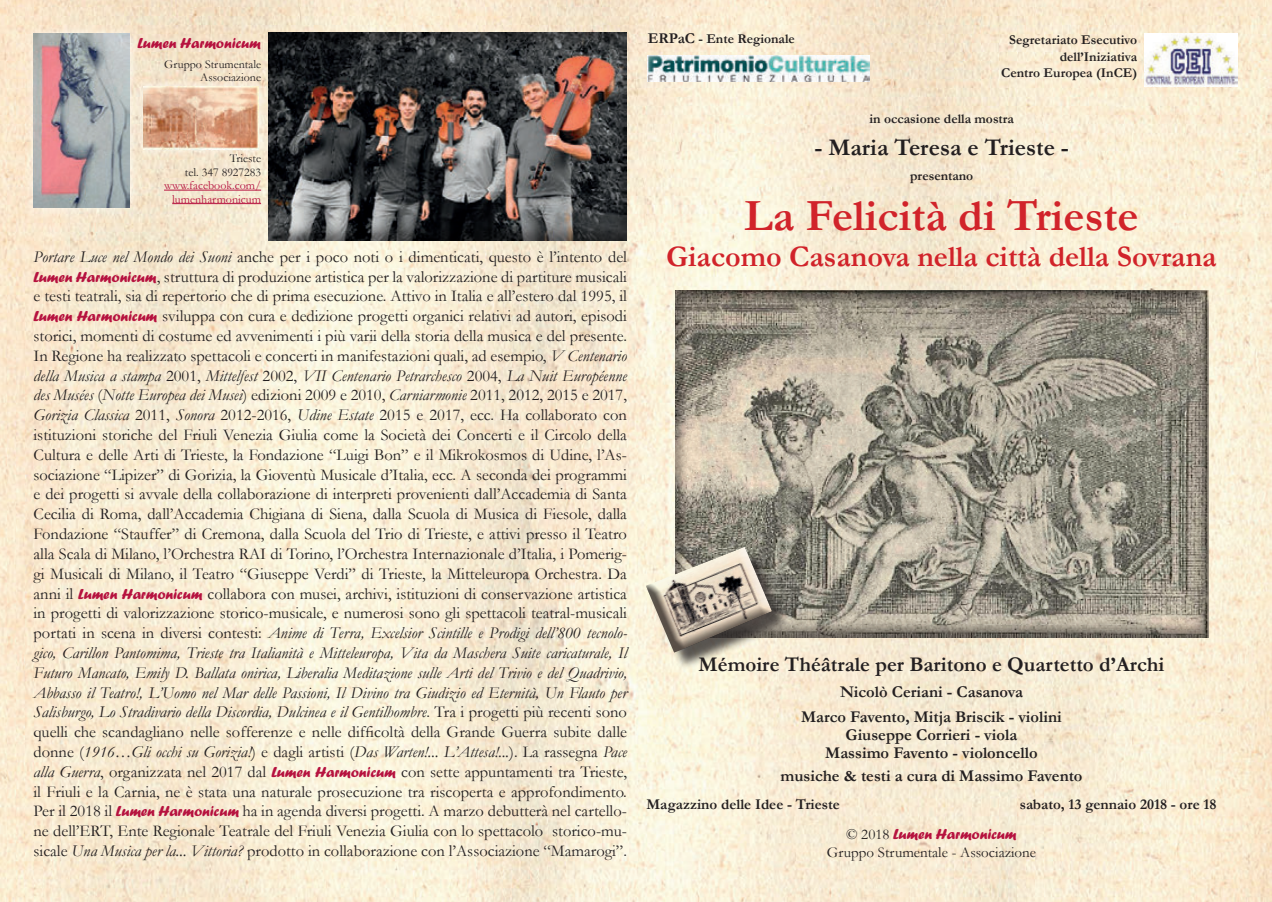
<style>
.page{position:relative;width:1272px;height:902px;background:#fff}
.page>*{position:absolute;margin:0;border:0;box-sizing:border-box;transform-origin:0 0}
.t1{font:700 45px "Garamond";color:#d1232a}
.t2{font:700 30px "Garamond";color:#d1232a}
.t3{font:700 24px "Garamond";color:#231f20}
.t4{font:700 21px "Garamond";color:#231f20}
.t5{font:16.5px/19.8px "Garamond";color:#231f20;text-align:justify}
.t6{font:700 16.5px/25.5px "Garamond";color:#231f20;text-align:center}
.t7{font:700 15px "Garamond";color:#231f20}
.t8{font:15px "Forte";color:#b6123f}
.t9{font:15px "Garamond";color:#231f20}
.t10{font:700 13.5px/16.5px "Garamond";color:#231f20;text-align:right}
.t11{font:12px/13.5px "Garamond";color:#231f20;text-align:right}
.t12{font:12px/13.5px "Garamond";color:#b6123f;text-align:right}
.s1{font-style:italic}
.s2{font-family:"Forte";font-size:15px;color:#b6123f}
.s3{font-size:15px}
.s4{font-family:"Garamond";color:#231f20}
</style>
<div class="page">
<img style="left:0;top:0;width:1271px;height:901px">
<div style="left:672px;top:290px;width:536px;height:349px;background:#231f20;opacity:.5"></div>
<div style="left:267px;top:30px;width:361px;height:214px;background:#231f20;opacity:.5"></div>
<div style="left:649px;top:550px;width:140px;height:120px;background:#231f20;opacity:.75"></div>
<svg style="left:642px;top:541px;width:132px;height:115px"></svg>
<div style="left:24px;top:23px;width:115px;height:195px;background:#fff;opacity:.75"></div>
<img style="left:34px;top:33px;width:96px;height:175px">
<hr style="left:164px;top:190px;width:97px;height:1px;background:#b6123f">
<hr style="left:172px;top:203px;width:89px;height:1px;background:#b6123f">
<div style="left:134px;top:77px;width:134px;height:82px;background:#fff;opacity:.75"></div>
<img style="left:144px;top:87px;width:115px;height:62px">
<div style="left:646px;top:53px;width:225px;height:31px;background:#fff;opacity:.75"></div>
<div style="left:1143px;top:28px;width:97px;height:64px;background:#fff;opacity:.75"></div>
<p class="t8" style="left:137px;top:34px;width:125px">Lumen Harmonicum</p>
<p class="t11" style="left:164px;top:57px;width:98px">Gruppo Strumentale<br>Associazione</p>
<p class="t11" style="left:185px;top:151px;width:78px">Trieste<br>tel. 347 8927283</p>
<p class="t12" style="left:164px;top:178px;width:99px">www.facebook.com/ lumenharmonicum</p>
<p class="t5" style="left:34px;top:246px;width:595px"><span class="s1">Portare Luce nel Mondo dei Suoni</span> anche per i poco noti o i dimenticati, questo è l’intento del <span class="s2">Lumen Harmonicum</span>, struttura di produzione artistica per la valorizzazione di partiture musicali e testi teatrali, sia di repertorio che di prima esecuzione. Attivo in Italia e all’estero dal 1995, il <span class="s2">Lumen Harmonicum</span> sviluppa con cura e dedizione progetti organici relativi ad autori, episodi storici, momenti di costume ed avvenimenti i più varii della storia della musica e del presente.<br>In Regione ha realizzato spettacoli e concerti in manifestazioni quali, ad esempio, <span class="s1">V Centenario della Musica a stampa</span> 2001, <span class="s1">Mittelfest</span> 2002, <span class="s1">VII Centenario Petrarchesco</span> 2004, <span class="s1">La Nuit Européenne des Musées</span> (<span class="s1">Notte Europea dei Musei</span>) edizioni 2009 e 2010, <span class="s1">Carniarmonie</span> 2011, 2012, 2015 e 2017, <span class="s1">Gorizia Classica</span> 2011, <span class="s1">Sonora</span> 2012-2016, <span class="s1">Udine Estate</span> 2015 e 2017, ecc. Ha collaborato con istituzioni storiche del Friuli Venezia Giulia come la Società dei Concerti e il Circolo della Cultura e delle Arti di Trieste, la Fondazione “Luigi Bon” e il Mikrokosmos di Udine, l’As&shy;sociazione “Lipizer” di Gorizia, la Gioventù Musicale d’Italia, ecc. A seconda dei programmi e dei progetti si avvale della collaborazione di interpreti provenienti dall’Accademia di Santa Cecilia di Roma, dall’Accademia Chigiana di Siena, dalla Scuola di Musica di Fiesole, dalla Fondazione “Stauffer” di Cremona, dalla Scuola del Trio di Trieste, e attivi presso il Teatro alla Scala di Milano, l’Orchestra RAI di Torino, l’Orchestra Internazionale d’Italia, i Pomerig&shy;gi Musicali di Milano, il Teatro “Giuseppe Verdi” di Trieste, la Mitteleuropa Orchestra. Da anni il <span class="s2">Lumen Harmonicum</span> collabora con musei, archivi, istituzioni di conservazione artistica in progetti di valorizzazione storico-musicale, e numerosi sono gli spettacoli teatral-musicali portati in scena in diversi contesti: <span class="s1">Anime di Terra, Excelsior Scintille e Prodigi dell’800 tecnolo&shy;gico, Carillon Pantomima, Trieste tra Italianità e Mitteleuropa, Vita da Maschera Suite caricaturale, Il Futuro Mancato, Emily D. Ballata onirica, Liberalia Meditazione sulle Arti del Trivio e del Quadrivio, Abbasso il Teatro!, L’Uomo nel Mar delle Passioni, Il Divino tra Giudizio ed Eternità, Un Flauto per Salisburgo, Lo Stradivario della Discordia, Dulcinea e il Gentilhombre</span>. Tra i progetti più recenti sono quelli che scandagliano nelle sofferenze e nelle difficoltà della Grande Guerra subite dalle donne (<span class="s1">1916…Gli occhi su Gorizia!</span>) e dagli artisti (<span class="s1">Das Warten!... L’Attesa!...</span>). La rassegna <span class="s1">Pace alla Guerra</span>, organizzata nel 2017 dal <span class="s2">Lumen Harmonicum</span> con sette appuntamenti tra Trieste, il Friuli e la Carnia, ne è stata una naturale prosecuzione tra riscoperta e approfondimento.<br>Per il 2018 il <span class="s2">Lumen Harmonicum</span> ha in agenda diversi progetti. A marzo debutterà nel cartello&shy;ne dell’ERT, Ente Regionale Teatrale del Friuli Venezia Giulia con lo spettacolo storico-mu&shy;sicale <span class="s1">Una Musica per la... Vittoria?</span> prodotto in collaborazione con l’Associazione “Mamarogi”.</p>
<p class="t10" style="left:648px;top:30px;width:148px"><span class="s3">ERPaC</span> - Ente Regionale</p>
<p class="t10" style="left:1001px;top:31px;width:137px">Segretariato Esecutivo dell’Iniziativa<br>Centro Europea (InCE)</p>
<p class="t10" style="left:869px;top:110px;width:146px">in occasione della mostra</p>
<h3 class="t3" style="left:814px;top:133px;width:256px">- Maria Teresa e Trieste -</h3>
<p class="t10" style="left:910px;top:167px;width:65px">presentano</p>
<h1 class="t1" style="left:744px;top:189px;width:396px">La Felicità di Trieste</h1>
<h2 class="t2" style="left:666px;top:239px;width:552px">Giacomo Casanova nella città della Sovrana</h2>
<p class="t4" style="left:698px;top:651px;width:467px">Mémoire Théâtrale per Baritono e Quartetto d’Archi</p>
<p class="t6" style="left:801px;top:678px;width:262px">Nicolò Ceriani - Casanova<br>Marco Favento, Mitja Briscik - violini</p>
<p class="t6" style="left:825px;top:725px;width:214px;line-height:18px">Giuseppe Corrieri - viola<br>Massimo Favento - violoncello</p>
<p class="t6" style="left:780px;top:762px;width:303px">musiche &amp; testi a cura di Massimo Favento</p>
<p class="t7" style="left:646px;top:795px;width:195px">Magazzino delle Idee - Trieste</p>
<p class="t7" style="left:1019px;top:795px;width:198px">sabato, 13 gennaio 2018 - ore 18</p>
<p class="t8" style="left:846px;top:825px;width:172px"><span class="s4">© 2018</span> Lumen Harmonicum</p>
<p class="t9" style="left:826px;top:843px;width:211px">Gruppo Strumentale - Associazione</p>
</div>
